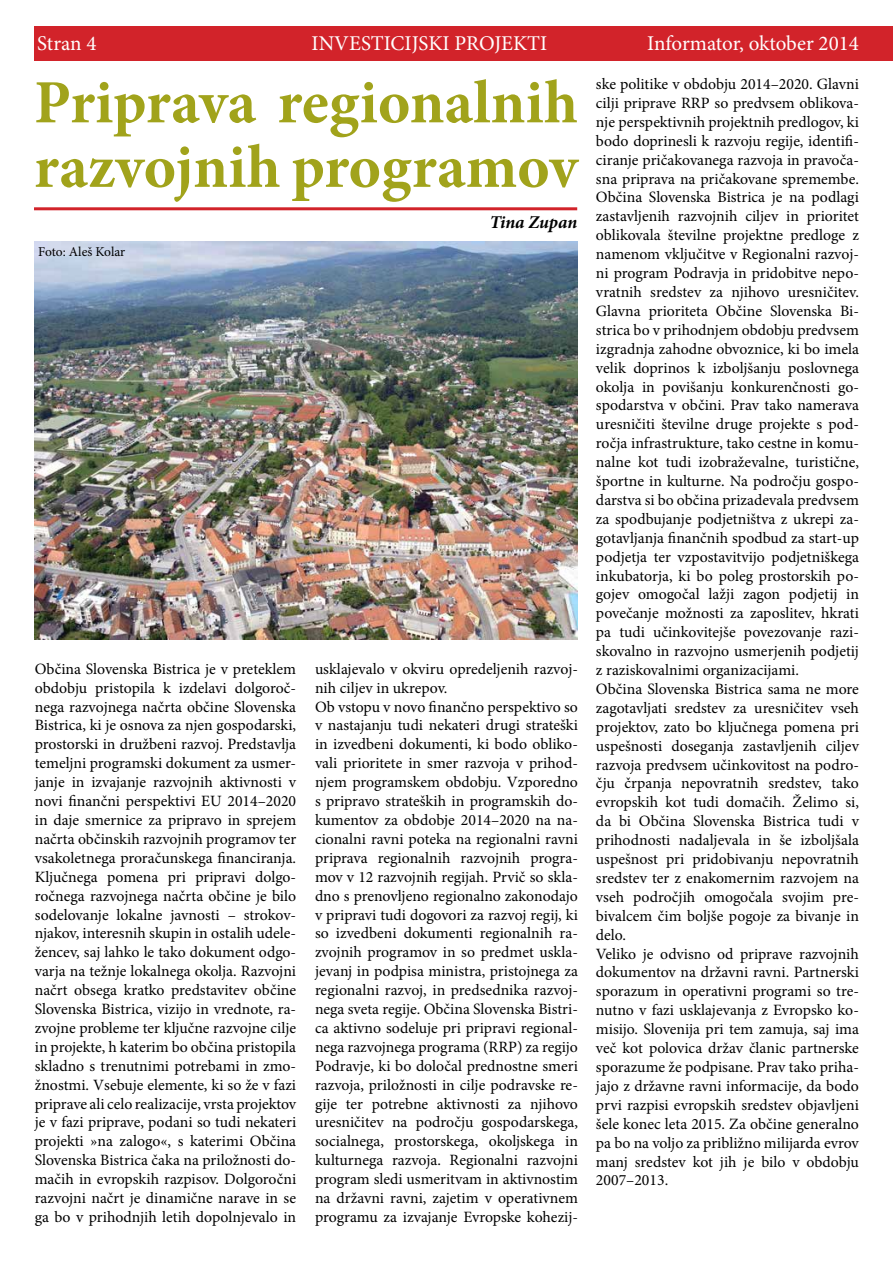
<style>
.page{position:relative;width:893px;height:1263px;background:#fff}
.page>*{position:absolute;margin:0;border:0;box-sizing:border-box;transform-origin:0 0}
.t1{font:700 61.5px/64.5px "Minion Pro";color:#a1a31b}
.t2{font:21px "Minion Pro";color:#fff}
.t3{font:italic 700 18px "Minion Pro";letter-spacing:-.01em;color:#000}
.t4{font:15.75px/18.9px "Minion Pro";color:#000}
.t5{font:13.5px "Minion Pro";letter-spacing:-.005em;color:#000}
</style>
<div class="page">
<div style="left:34px;top:26px;width:859px;height:35px;background:#d2232a"></div>
<hr style="left:34px;top:207px;width:543px;height:3px;background:#d2232a">
<img style="left:34px;top:241px;width:544px;height:398px">
<h2 class="t2" style="left:37px;top:30px;width:61px">Stran 4</h2>
<h2 class="t2" style="left:312px;top:30px;width:237px">INVESTICIJSKI PROJEKTI</h2>
<h2 class="t2" style="left:647px;top:30px;width:213px">Informator, oktober 2014</h2>
<h1 class="t1" style="left:34px;top:70px;width:545px">Priprava regionalnih razvojnih programov</h1>
<p class="t4" style="left:596px;top:75px;width:264px">ske politike v obdobju 2014–2020. Glavni cilji priprave RRP so predvsem oblikova&shy;nje perspektivnih projektnih predlogov, ki bodo doprinesli k razvoju regije, identifi&shy;ciranje pričakovanega razvoja in pravoča&shy;sna priprava na pričakovane spremembe.<br>Občina Slovenska Bistrica je na podlagi zastavljenih razvojnih ciljev in prioritet oblikovala številne projektne predloge z namenom vključitve v Regionalni razvoj&shy;ni program Podravja in pridobitve nepo&shy;vratnih sredstev za njihovo uresničitev.<br>Glavna prioriteta Občine Slovenska Bi&shy;strica bo v prihodnjem obdobju predvsem izgradnja zahodne obvoznice, ki bo imela velik doprinos k izboljšanju poslovnega okolja in povišanju konkurenčnosti go&shy;spodarstva v občini. Prav tako namerava uresničiti številne druge projekte s pod&shy;ročja infrastrukture, tako cestne in komu&shy;nalne kot tudi izobraževalne, turistične, športne in kulturne. Na področju gospo&shy;darstva si bo občina prizadevala predvsem za spodbujanje podjetništva z ukrepi za&shy;gotavljanja finančnih spodbud za start-up podjetja ter vzpostavitvijo podjetniškega inkubatorja, ki bo poleg prostorskih po&shy;gojev omogočal lažji zagon podjetij in povečanje možnosti za zaposlitev, hkrati pa tudi učinkovitejše povezovanje razi&shy;skovalno in razvojno usmerjenih podjetij z raziskovalnimi organizacijami.<br>Občina Slovenska Bistrica sama ne more zagotavljati sredstev za uresničitev vseh projektov, zato bo ključnega pomena pri uspešnosti doseganja zastavljenih ciljev razvoja predvsem učinkovitost na podro&shy;čju črpanja nepovratnih sredstev, tako evropskih kot tudi domačih. Želimo si, da bi Občina Slovenska Bistrica tudi v prihodnosti nadaljevala in še izboljšala uspešnost pri pridobivanju nepovratnih sredstev ter z enakomernim razvojem na vseh področjih omogočala svojim pre&shy;bivalcem čim boljše pogoje za bivanje in delo.<br>Veliko je odvisno od priprave razvojnih dokumentov na državni ravni. Partnerski sporazum in operativni programi so tre&shy;nutno v fazi usklajevanja z Evropsko ko&shy;misijo. Slovenija pri tem zamuja, saj ima več kot polovica držav članic partnerske sporazume že podpisane. Prav tako priha&shy;jajo z državne ravni informacije, da bodo prvi razpisi evropskih sredstev objavljeni šele konec leta 2015. Za občine generalno pa bo na voljo za približno milijarda evrov manj sredstev kot jih je bilo v obdobju 2007–2013.</p>
<p class="t3" style="left:490px;top:210px;width:89px">Tina Zupan</p>
<p class="t5" style="left:38px;top:243px;width:89px">Foto: Aleš Kolar</p>
<p class="t4" style="left:35px;top:659px;width:263px;text-align:justify">Občina Slovenska Bistrica je v preteklem obdobju pristopila k izdelavi dolgoroč&shy;nega razvojnega načrta občine Slovenska Bistrica, ki je osnova za njen gospodarski, prostorski in družbeni razvoj. Predstavlja temeljni programski dokument za usmer&shy;janje in izvajanje razvojnih aktivnosti v novi finančni perspektivi EU 2014–2020 in daje smernice za pripravo in sprejem načrta občinskih razvojnih programov ter vsakoletnega proračunskega financiranja.<br>Ključnega pomena pri pripravi dolgo&shy;ročnega razvojnega načrta občine je bilo sodelovanje lokalne javnosti – strokov&shy;njakov, interesnih skupin in ostalih udele&shy;žencev, saj lahko le tako dokument odgo&shy;varja na težnje lokalnega okolja. Razvojni načrt obsega kratko predstavitev občine Slovenska Bistrica, vizijo in vrednote, ra&shy;zvojne probleme ter ključne razvojne cilje in projekte, h katerim bo občina pristopila skladno s trenutnimi potrebami in zmo&shy;žnostmi. Vsebuje elemente, ki so že v fazi priprave ali celo realizacije, vrsta projektov je v fazi priprave, podani so tudi nekateri projekti »na zalogo«, s katerimi Občina Slovenska Bistrica čaka na priložnosti do&shy;mačih in evropskih razpisov. Dolgoročni razvojni načrt je dinamične narave in se ga bo v prihodnjih letih dopolnjevalo in</p>
<p class="t4" style="left:315px;top:659px;width:264px">usklajevalo v okviru opredeljenih razvoj&shy;nih ciljev in ukrepov.<br>Ob vstopu v novo finančno perspektivo so v nastajanju tudi nekateri drugi strateški in izvedbeni dokumenti, ki bodo obliko&shy;vali prioritete in smer razvoja v prihod&shy;njem programskem obdobju. Vzporedno s pripravo strateških in programskih do&shy;kumentov za obdobje 2014–2020 na na&shy;cionalni ravni poteka na regionalni ravni priprava regionalnih razvojnih progra&shy;mov v 12 razvojnih regijah. Prvič so skla&shy;dno s prenovljeno regionalno zakonodajo v pripravi tudi dogovori za razvoj regij, ki so izvedbeni dokumenti regionalnih ra&shy;zvojnih programov in so predmet uskla&shy;jevanj in podpisa ministra, pristojnega za regionalni razvoj, in predsednika razvoj&shy;nega sveta regije. Občina Slovenska Bistri&shy;ca aktivno sodeluje pri pripravi regional&shy;nega razvojnega programa (RRP) za regijo Podravje, ki bo določal prednostne smeri razvoja, priložnosti in cilje podravske re&shy;gije ter potrebne aktivnosti za njihovo uresničitev na področju gospodarskega, socialnega, prostorskega, okoljskega in kulturnega razvoja. Regionalni razvojni program sledi usmeritvam in aktivnostim na državni ravni, zajetim v operativnem programu za izvajanje Evropske kohezij-</p>
</div>
